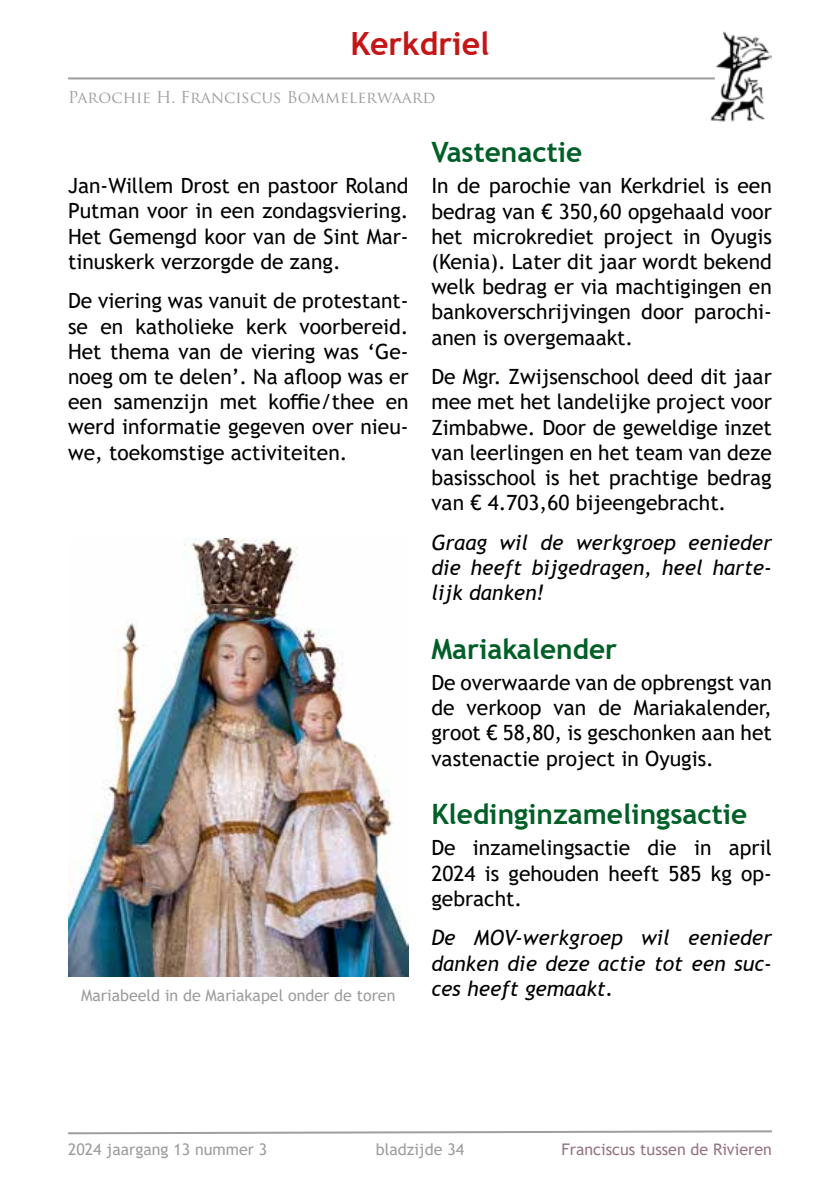
<style>
.page{position:relative;width:840px;height:1191px;background:#fff}
.page>*{position:absolute;margin:0;border:0;box-sizing:border-box;transform-origin:0 0}
.t1{font:700 32px "Trebuchet MS";color:#c51617}
.t2{font:700 28px "Trebuchet MS";color:#005f27}
.t3{font:21px/25.2px "Trebuchet MS";color:#000;text-align:justify}
.t4{font:italic 21px/25.2px "Trebuchet MS";color:#000;text-align:justify}
.t5{font:16px "Trebuchet MS";color:#9d9d9c}
.t6{font:16px "Trajan Pro";color:#9d9d9c}
.t7{font:16px "Trebuchet MS";color:#967384}
</style>
<div class="page">
<svg style="left:68px;top:1130px;width:704px;height:5px"></svg>
<hr style="left:68px;top:77px;width:646px;height:2px;background:#9d9d9c">
<img style="left:710px;top:31px;width:61px;height:91px">
<img style="left:68px;top:538px;width:340px;height:438px">
<h1 class="t1" style="left:350px;top:23px;width:140px">Kerkdriel</h1>
<p class="t6" style="left:68px;top:87px;width:368px">Parochie H. Franciscus Bommelerwaard</p>
<p class="t3" style="left:68px;top:173px;width:342px">Jan-Willem Drost en pastoor Roland Putman voor in een zondagsviering.<br>Het Gemengd koor van de Sint Mar&shy;tinuskerk verzorgde de zang.</p>
<p class="t3" style="left:68px;top:288px;width:342px">De viering was vanuit de protestant&shy;se en katholieke kerk voorbereid.<br>Het thema van de viering was ‘Ge&shy;noeg om te delen’. Na afloop was er een samenzijn met koffie/thee en werd informatie gegeven over nieu&shy;we, toekomstige activiteiten.</p>
<p class="t5" style="left:81px;top:985px;width:315px">Mariabeeld in de Mariakapel onder de toren</p>
<h2 class="t2" style="left:431px;top:135px;width:152px">Vastenactie</h2>
<p class="t3" style="left:431px;top:173px;width:342px">In de parochie van Kerkdriel is een bedrag van € 350,60 opgehaald voor het microkrediet project in Oyugis (Kenia). Later dit jaar wordt bekend welk bedrag er via machtigingen en bankoverschrijvingen door parochi&shy;anen is overgemaakt.</p>
<p class="t3" style="left:431px;top:364px;width:342px">De Mgr. Zwijsenschool deed dit jaar mee met het landelijke project voor Zimbabwe. Door de geweldige inzet van leerlingen en het team van deze basisschool is het prachtige bedrag van € 4.703,60 bijeengebracht.</p>
<p class="t4" style="left:431px;top:530px;width:342px">Graag wil de werkgroep eenieder die heeft bijgedragen, heel harte&shy;lijk danken!</p>
<h2 class="t2" style="left:431px;top:631px;width:187px">Mariakalender</h2>
<p class="t3" style="left:431px;top:670px;width:342px">De overwaarde van de opbrengst van de verkoop van de Mariakalender, groot € 58,80, is geschonken aan het vastenactie project in Oyugis.</p>
<h2 class="t2" style="left:431px;top:797px;width:317px">Kledinginzamelingsactie</h2>
<p class="t3" style="left:431px;top:835px;width:342px">De inzamelingsactie die in april 2024 is gehouden heeft 585 kg op&shy;gebracht.</p>
<p class="t4" style="left:431px;top:925px;width:342px">De MOV-werkgroep wil eenieder danken die deze actie tot een suc&shy;ces heeft gemaakt.</p>
<p class="t5" style="left:68px;top:1138px;width:201px">2024 jaargang 13 nummer 3</p>
<p class="t5" style="left:375px;top:1138px;width:90px">bladzijde 34</p>
<p class="t7" style="left:561px;top:1138px;width:212px">Franciscus tussen de Rivieren</p>
</div>
